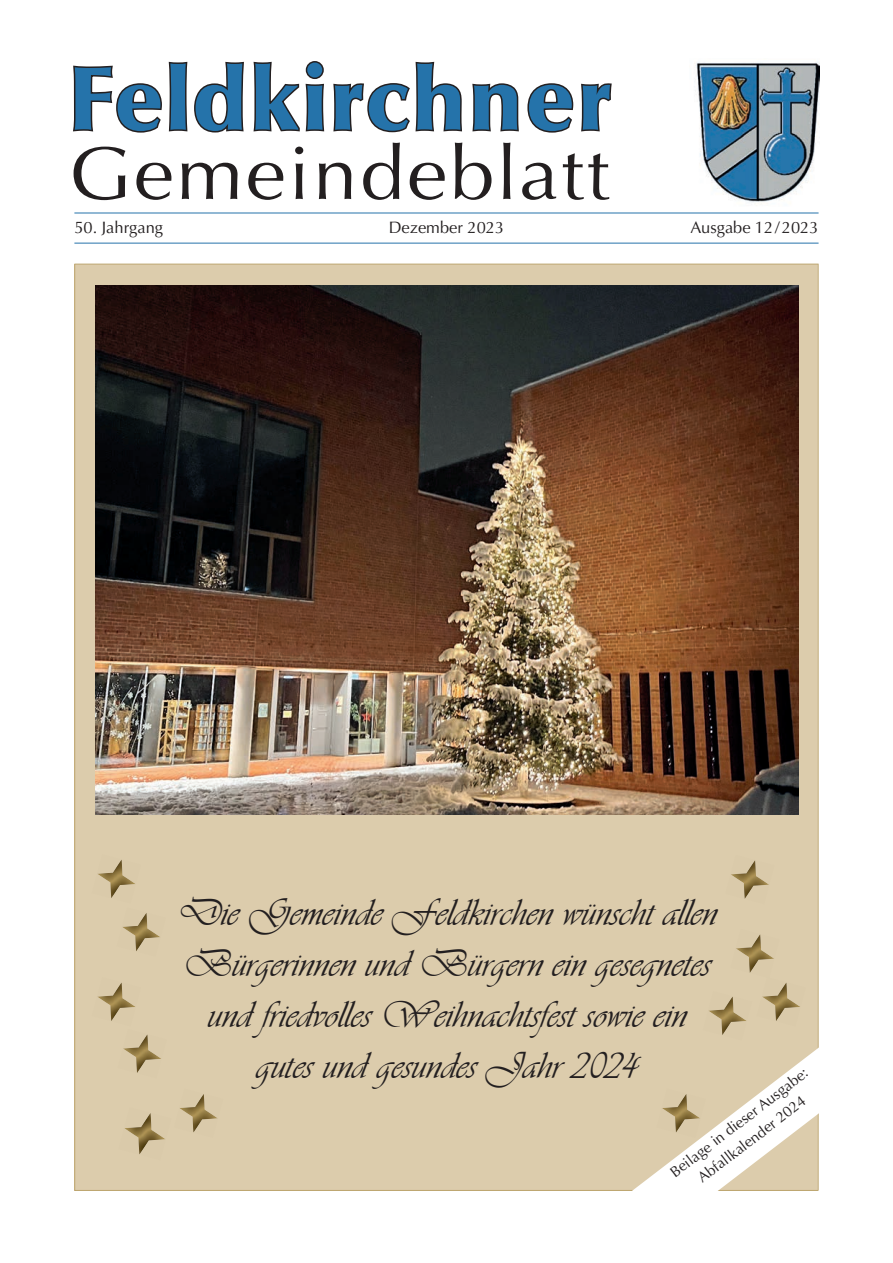
<style>
.page{position:relative;width:893px;height:1263px;background:#fff}
.page>*{position:absolute;margin:0;border:0;box-sizing:border-box;transform-origin:0 0}
.t1{font:900 90px "Optima LT Std";letter-spacing:.02em;color:#2573aa}
.t2{font:74.7px "Optima LT Std";letter-spacing:.03em;color:#231f20;scale:1.07 1}
.t3{font:39px/51px "Vivaldii";color:#231f20;text-align:center}
.t4{font:16.5px "Optima LT Std";color:#231f20}
.t5{font:15px/21px "Optima LT Std";color:#231f20;text-align:center}
</style>
<div class="page">
<hr style="left:74px;top:213px;width:745px;height:1px;background:#2573aa">
<img style="left:694px;top:61px;width:126px;height:142px">
<hr style="left:74px;top:243px;width:745px;height:1px;background:#2573aa">
<svg style="left:73px;top:61px;width:171px;height:72px"></svg>
<svg style="left:253px;top:61px;width:72px;height:71px"></svg>
<svg style="left:333px;top:61px;width:129px;height:72px"></svg>
<svg style="left:472px;top:83px;width:47px;height:49px"></svg>
<svg style="left:527px;top:83px;width:85px;height:50px"></svg>
<div style="left:74px;top:264px;width:745px;height:927px;background:#dcccac"></div>
<img style="left:96px;top:286px;width:702px;height:528px">
<svg style="left:630px;top:1035px;width:189px;height:156px;fill:#dcccac"></svg>
<img style="left:118px;top:1107px;width:53px;height:53px">
<img style="left:174px;top:1088px;width:49px;height:50px">
<img style="left:118px;top:1029px;width:49px;height:49px">
<img style="left:92px;top:977px;width:49px;height:49px">
<img style="left:117px;top:907px;width:49px;height:50px">
<img style="left:92px;top:854px;width:49px;height:49px">
<img style="left:656px;top:1088px;width:50px;height:50px">
<img style="left:703px;top:991px;width:49px;height:49px">
<img style="left:757px;top:977px;width:49px;height:49px">
<img style="left:730px;top:929px;width:50px;height:49px">
<img style="left:725px;top:855px;width:49px;height:49px">
<h1 class="t1" style="left:69px;top:46px;width:545px">Feldkirchner</h1>
<h2 class="t2" style="left:69px;top:130px;width:507px">Gemeindeblatt</h2>
<p class="t4" style="left:389px;top:218px;width:117px">Dezember 2023</p>
<p class="t4" style="left:74px;top:218px;width:90px">50. Jahrgang</p>
<p class="t4" style="left:690px;top:218px;width:130px">Ausgabe 12/2023</p>
<p class="t3" style="left:177px;top:888px;width:541px">Die Gemeinde Feldkirchen wünscht allen Bürgerinnen und Bürgern ein gesegnetes und friedvolles Weihnachtsfest sowie ein gutes und gesundes Jahr 2024</p>
<p class="t5" style="left:666px;top:1166px;width:171px;rotate:-38deg">Beilage in dieser Ausgabe:<br>Abfallkalender 2024</p>
</div>
